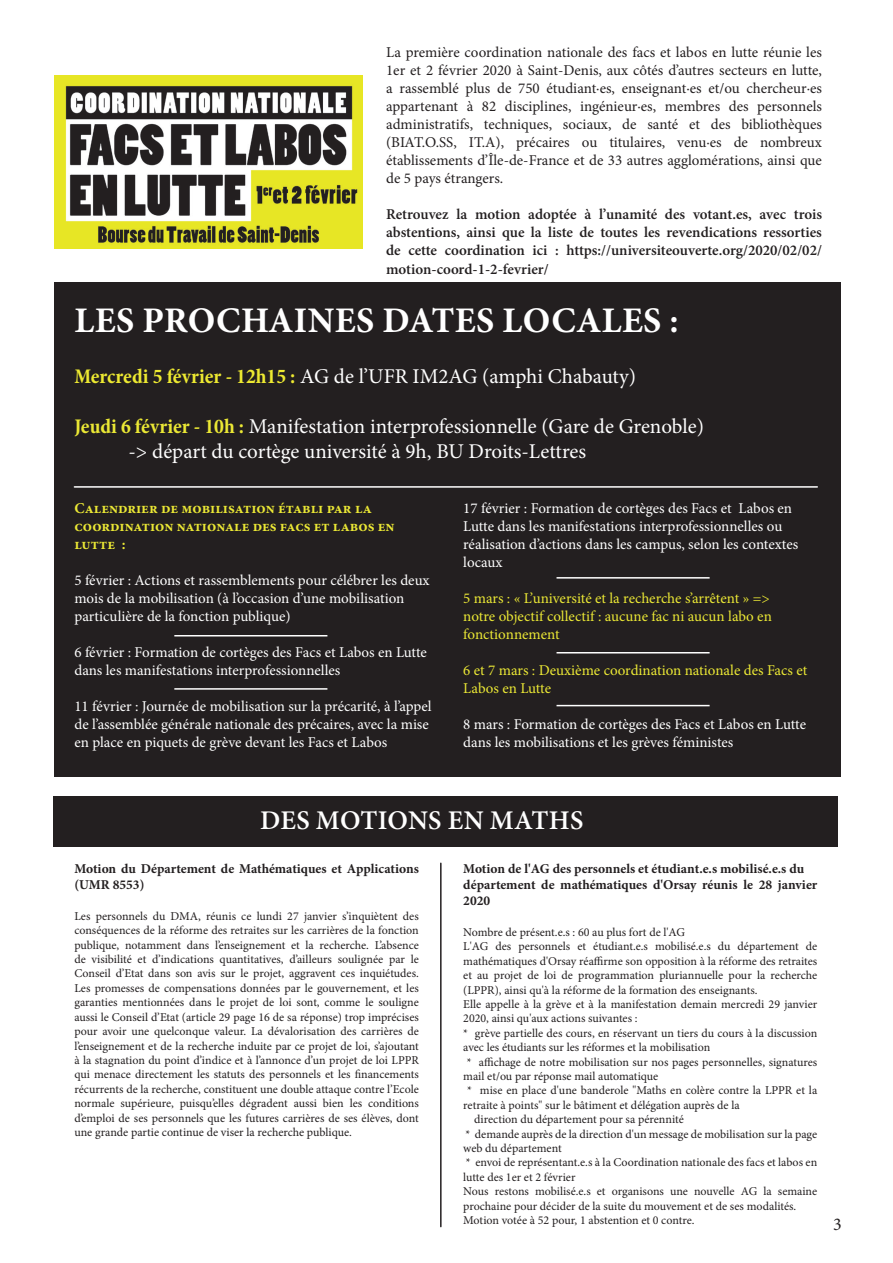
<style>
.page{position:relative;width:893px;height:1263px;background:#fff}
.page>*{position:absolute;margin:0;border:0;box-sizing:border-box;transform-origin:0 0}
.t1{font:700 36px "Minion Pro";letter-spacing:.01em;color:#fff}
.t2{font:600 27px "Minion Pro";letter-spacing:.01em;color:#fff}
.t3{font:21px/25.2px "Minion Pro";letter-spacing:-.005em;color:#fff}
.t4{font:18px "Minion Pro";color:#231f20}
.t5{font:15px/18px "Minion Pro";color:#fff}
.t6{font:15px/18px "Minion Pro";color:#231f20;text-align:justify}
.t7{font:600 15px/18px "Minion Pro";color:#231f20;text-align:justify}
.t8{font:15px/18px "Minion Pro";color:#ebe835}
.t9{font:700 15px/18px "Minion Pro";color:#ebe835}
.t10{font:700 13.5px/16.2px "Minion Pro";color:#231f20}
.t11{font:12px/14.4px "Minion Pro";color:#231f20;text-align:justify}
.s1{font-weight:700;font-stretch:condensed;color:#ede931}
.s2{font-weight:700;font-stretch:condensed;color:#ebe835}
</style>
<div class="page">
<img style="left:54px;top:75px;width:308px;height:174px">
<div style="left:55px;top:283px;width:786px;height:494px;background:#231f20"></div>
<hr style="left:74px;top:486px;width:743px;height:2px;background:#fff">
<hr style="left:174px;top:635px;width:153px;height:1px;background:#fff">
<hr style="left:174px;top:688px;width:153px;height:2px;background:#fff">
<hr style="left:556px;top:577px;width:154px;height:2px;background:#fff">
<hr style="left:556px;top:652px;width:154px;height:1px;background:#fff">
<hr style="left:556px;top:705px;width:154px;height:1px;background:#fff">
<div style="left:53px;top:796px;width:785px;height:51px;background:#231f20"></div>
<hr style="left:440px;top:863px;width:2px;height:363px;background:#231f20">
<p class="t6" style="left:386px;top:44px;width:437px">La première coordination nationale des facs et labos en lutte réunie les 1er et 2 février 2020 à Saint-Denis, aux côtés d’autres secteurs en lutte, a rassemblé plus de 750 étudiant·es, enseignant·es et/ou chercheur·es appartenant à 82 disciplines, ingénieur·es, membres des personnels administratifs, techniques, sociaux, de santé et des bibliothèques (BIAT.O.SS, IT.A), précaires ou titulaires, venu·es de nombreux établissements d’Île-de-France et de 33 autres agglomérations, ainsi que de 5 pays étrangers.</p>
<p class="t7" style="left:386px;top:206px;width:437px">Retrouvez la motion adoptée à l’unamité des votant.es, avec trois abstentions, ainsi que la liste de toutes les revendications ressorties de cette coordination ici : https://universiteouverte.org/2020/02/02/ motion-coord-1-2-fevrier/</p>
<h1 class="t1" style="left:75px;top:295px;width:606px">LES PROCHAINES DATES LOCALES :</h1>
<h3 class="t3" style="left:74px;top:364px;width:563px"><span class="s1">Mercredi 5 février - 12h15 :</span> AG de l’UFR IM2AG (amphi Chabauty)</h3>
<h3 class="t3" style="left:128px;top:414px;width:577px;text-indent:-54px"><span class="s2">Jeudi 6 février - 10h :</span> Manifestation interprofessionnelle (Gare de Grenoble) -&gt; départ du cortège université à 9h, BU Droits-Lettres</h3>
<p class="t9" style="left:74px;top:499px;width:322px">Calendrier de mobilisation établi par la coordination nationale des facs et labos en lutte :</p>
<p class="t5" style="left:74px;top:571px;width:357px">5 février : Actions et rassemblements pour célébrer les deux mois de la mobilisation (à l’occasion d’une mobilisation particulière de la fonction publique)</p>
<p class="t5" style="left:74px;top:643px;width:354px">6 février : Formation de cortèges des Facs et Labos en Lutte dans les manifestations interprofessionnelles</p>
<p class="t5" style="left:74px;top:697px;width:359px">11 février : Journée de mobilisation sur la précarité, à l’appel de l’assemblée générale nationale des précaires, avec la mise en place en piquets de grève devant les Facs et Labos</p>
<p class="t5" style="left:463px;top:499px;width:336px">17 février : Formation de cortèges des Facs et Labos en Lutte dans les manifestations interprofessionnelles ou réalisation d’actions dans les campus, selon les contextes locaux</p>
<p class="t8" style="left:463px;top:589px;width:310px">5 mars : « L’université et la recherche s’arrêtent » =&gt; notre objectif collectif : aucune fac ni aucun labo en fonctionnement</p>
<p class="t8" style="left:463px;top:661px;width:346px">6 et 7 mars : Deuxième coordination nationale des Facs et<br>Labos en Lutte</p>
<p class="t5" style="left:463px;top:715px;width:344px">8 mars : Formation de cortèges des Facs et Labos en Lutte dans les mobilisations et les grèves féministes</p>
<h2 class="t2" style="left:260px;top:802px;width:325px">DES MOTIONS EN MATHS</h2>
<p class="t10" style="left:74px;top:860px;width:346px">Motion du Département de Mathématiques et Applications (UMR 8553)</p>
<p class="t11" style="left:74px;top:909px;width:346px">Les personnels du DMA, réunis ce lundi 27 janvier s’inquiètent des conséquences de la réforme des retraites sur les carrières de la fonction publique, notamment dans l’enseignement et la recherche. L’absence de visibilité et d’indications quantitatives, d’ailleurs soulignée par le Conseil d’Etat dans son avis sur le projet, aggravent ces inquiétudes.<br>Les promesses de compensations données par le gouvernement, et les garanties mentionnées dans le projet de loi sont, comme le souligne aussi le Conseil d’Etat (article 29 page 16 de sa réponse) trop imprécises pour avoir une quelconque valeur. La dévalorisation des carrières de l’enseignement et de la recherche induite par ce projet de loi, s’ajoutant à la stagnation du point d’indice et à l’annonce d’un projet de loi LPPR qui menace directement les statuts des personnels et les financements récurrents de la recherche, constituent une double attaque contre l’Ecole normale supérieure, puisqu’elles dégradent aussi bien les conditions d’emploi de ses personnels que les futures carrières de ses élèves, dont une grande partie continue de viser la recherche publique.</p>
<p class="t10" style="left:463px;top:860px;width:355px">Motion de l'AG des personnels et étudiant.e.s mobilisé.e.s du département de mathématiques d'Orsay réunis le 28 janvier<br>2020</p>
<p class="t11" style="left:463px;top:925px;width:223px">Nombre de présent.e.s : 60 au plus fort de l'AG</p>
<p class="t11" style="left:463px;top:939px;width:355px">L'AG des personnels et étudiant.e.s mobilisé.e.s du département de</p>
<p class="t11" style="left:463px;top:954px;width:355px">mathématiques d'Orsay réaffirme son opposition à la réforme des retraites</p>
<p class="t11" style="left:463px;top:968px;width:355px">et au projet de loi de programmation pluriannuelle pour la recherche</p>
<p class="t11" style="left:463px;top:982px;width:296px">(LPPR), ainsi qu'à la réforme de la formation des enseignants.</p>
<p class="t11" style="left:463px;top:997px;width:355px">Elle appelle à la grève et à la manifestation demain mercredi 29 janvier</p>
<p class="t11" style="left:463px;top:1011px;width:176px">2020, ainsi qu'aux actions suivantes :</p>
<p class="t11" style="left:463px;top:1026px;width:356px">* grève partielle des cours, en réservant un tiers du cours à la discussion</p>
<p class="t11" style="left:463px;top:1040px;width:248px">avec les étudiants sur les réformes et la mobilisation</p>
<p class="t11" style="left:467px;top:1054px;width:352px">* affichage de notre mobilisation sur nos pages personnelles, signatures</p>
<p class="t11" style="left:463px;top:1069px;width:197px">mail et/ou par réponse mail automatique</p>
<p class="t11" style="left:467px;top:1083px;width:352px">* mise en place d'une banderole "Maths en colère contre la LPPR et la</p>
<p class="t11" style="left:463px;top:1098px;width:278px">retraite à points" sur le bâtiment et délégation auprès de la</p>
<p class="t11" style="left:474px;top:1112px;width:211px">direction du département pour sa pérennité</p>
<p class="t11" style="left:466px;top:1126px;width:353px">* demande auprès de la direction d'un message de mobilisation sur la page</p>
<p class="t11" style="left:463px;top:1141px;width:100px">web du département</p>
<p class="t11" style="left:466px;top:1155px;width:353px">* envoi de représentant.e.s à la Coordination nationale des facs et labos en</p>
<p class="t11" style="left:463px;top:1170px;width:114px">lutte des 1er et 2 février</p>
<p class="t11" style="left:463px;top:1184px;width:355px">Nous restons mobilisé.e.s et organisons une nouvelle AG la semaine</p>
<p class="t11" style="left:463px;top:1198px;width:335px">prochaine pour décider de la suite du mouvement et de ses modalités.</p>
<p class="t11" style="left:463px;top:1213px;width:233px">Motion votée à 52 pour, 1 abstention et 0 contre.</p>
<h3 class="t4" style="left:833px;top:1212px;width:10px">3</h3>
</div>
